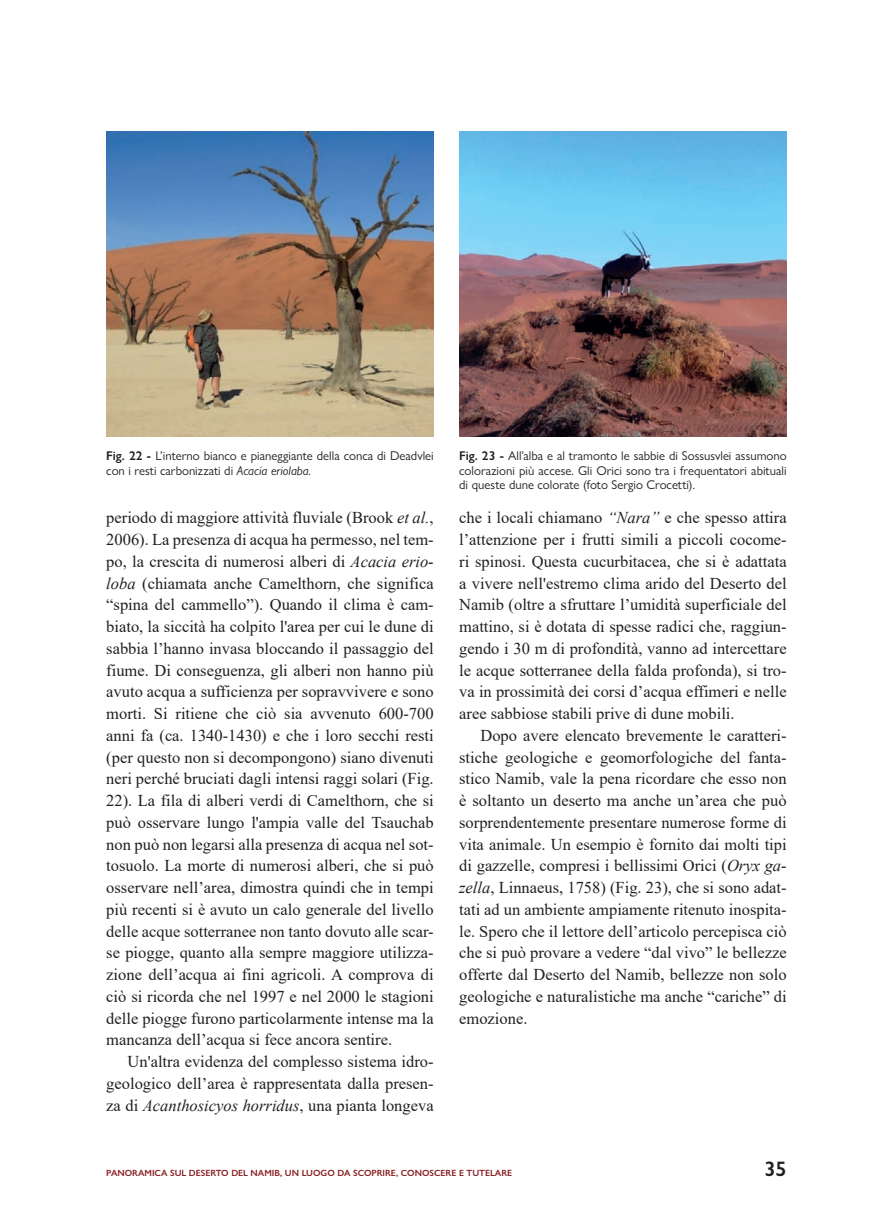
<style>
.page{position:relative;width:893px;height:1229px;background:#fff}
.page>*{position:absolute;margin:0;border:0;box-sizing:border-box;transform-origin:0 0}
.t1{font:600 21px "Gill Sans Nova";color:#231f20}
.t2{font:16.5px/21.8px "Times New Roman";color:#231f20;text-align:justify}
.t3{font:12.75px/14.4px "Gill Sans Nova";color:#231f20}
.t4{font:600 9px "Gill Sans Nova";color:#891f22}
.s1{font-weight:600}
.s2{font-style:italic}
</style>
<div class="page">
<img style="left:106px;top:132px;width:328px;height:304px">
<img style="left:459px;top:132px;width:328px;height:304px">
<p class="t3" style="left:106px;top:448px;width:329px"><span class="s1">Fig. 22 -</span> L’interno bianco e pianeggiante della conca di Deadvlei con i resti carbonizzati di <span class="s2">Acacia eriolaba.</span></p>
<p class="t3" style="left:459px;top:448px;width:329px;text-align:justify"><span class="s1">Fig. 23 -</span> All’alba e al tramonto le sabbie di Sossusvlei assumono colorazioni più accese. Gli Orici sono tra i frequentatori abituali di queste dune colorate (foto Sergio Crocetti).</p>
<p class="t2" style="left:106px;top:506px;width:329px">periodo di maggiore attività fluviale (Brook <span class="s2">et al.</span>, 2006). La presenza di acqua ha permesso, nel tem&shy;po, la crescita di numerosi alberi di <span class="s2">Acacia erio&shy;loba</span> (chiamata anche Camelthorn, che significa “spina del cammello”). Quando il clima è cam&shy;biato, la siccità ha colpito l'area per cui le dune di sabbia l’hanno invasa bloccando il passaggio del fiume. Di conseguenza, gli alberi non hanno più avuto acqua a sufficienza per sopravvivere e sono morti. Si ritiene che ciò sia avvenuto 600-700 anni fa (ca. 1340-1430) e che i loro secchi resti (per questo non si decompongono) siano divenuti neri perché bruciati dagli intensi raggi solari (Fig.<br>22). La fila di alberi verdi di Camelthorn, che si può osservare lungo l'ampia valle del Tsauchab non può non legarsi alla presenza di acqua nel sot&shy;tosuolo. La morte di numerosi alberi, che si può osservare nell’area, dimostra quindi che in tempi più recenti si è avuto un calo generale del livello delle acque sotterranee non tanto dovuto alle scar&shy;se piogge, quanto alla sempre maggiore utilizza&shy;zione dell’acqua ai fini agricoli. A comprova di ciò si ricorda che nel 1997 e nel 2000 le stagioni delle piogge furono particolarmente intense ma la mancanza dell’acqua si fece ancora sentire.</p>
<p class="t2" style="left:106px;top:1050px;width:329px;text-indent:21px">Un'altra evidenza del complesso sistema idro&shy;geologico dell’area è rappresentata dalla presen&shy;za di <span class="s2">Acanthosicyos horridus</span>, una pianta longeva</p>
<p class="t2" style="left:459px;top:506px;width:329px">che i locali chiamano <span class="s2">“Nara”</span> e che spesso attira l’attenzione per i frutti simili a piccoli cocome&shy;ri spinosi. Questa cucurbitacea, che si è adattata a vivere nell'estremo clima arido del Deserto del Namib (oltre a sfruttare l’umidità superficiale del mattino, si è dotata di spesse radici che, raggiun&shy;gendo i 30 m di profondità, vanno ad intercettare le acque sotterranee della falda profonda), si tro&shy;va in prossimità dei corsi d’acqua effimeri e nelle aree sabbiose stabili prive di dune mobili.</p>
<p class="t2" style="left:459px;top:724px;width:329px;text-indent:21px">Dopo avere elencato brevemente le caratteri&shy;stiche geologiche e geomorfologiche del fanta&shy;stico Namib, vale la pena ricordare che esso non è soltanto un deserto ma anche un’area che può sorprendentemente presentare numerose forme di vita animale. Un esempio è fornito dai molti tipi di gazzelle, compresi i bellissimi Orici (<span class="s2">Oryx ga&shy;zella</span>, Linnaeus, 1758) (Fig. 23), che si sono adat&shy;tati ad un ambiente ampiamente ritenuto inospita&shy;le. Spero che il lettore dell’articolo percepisca ciò che si può provare a vedere “dal vivo” le bellezze offerte dal Deserto del Namib, bellezze non solo geologiche e naturalistiche ma anche “cariche” di emozione.</p>
<p class="t4" style="left:106px;top:1167px;width:407px">PANORAMICA SUL DESERTO DEL NAMIB, UN LUOGO DA SCOPRIRE, CONOSCERE E TUTELARE</p>
<p class="t1" style="left:764px;top:1156px;width:24px">35</p>
</div>
